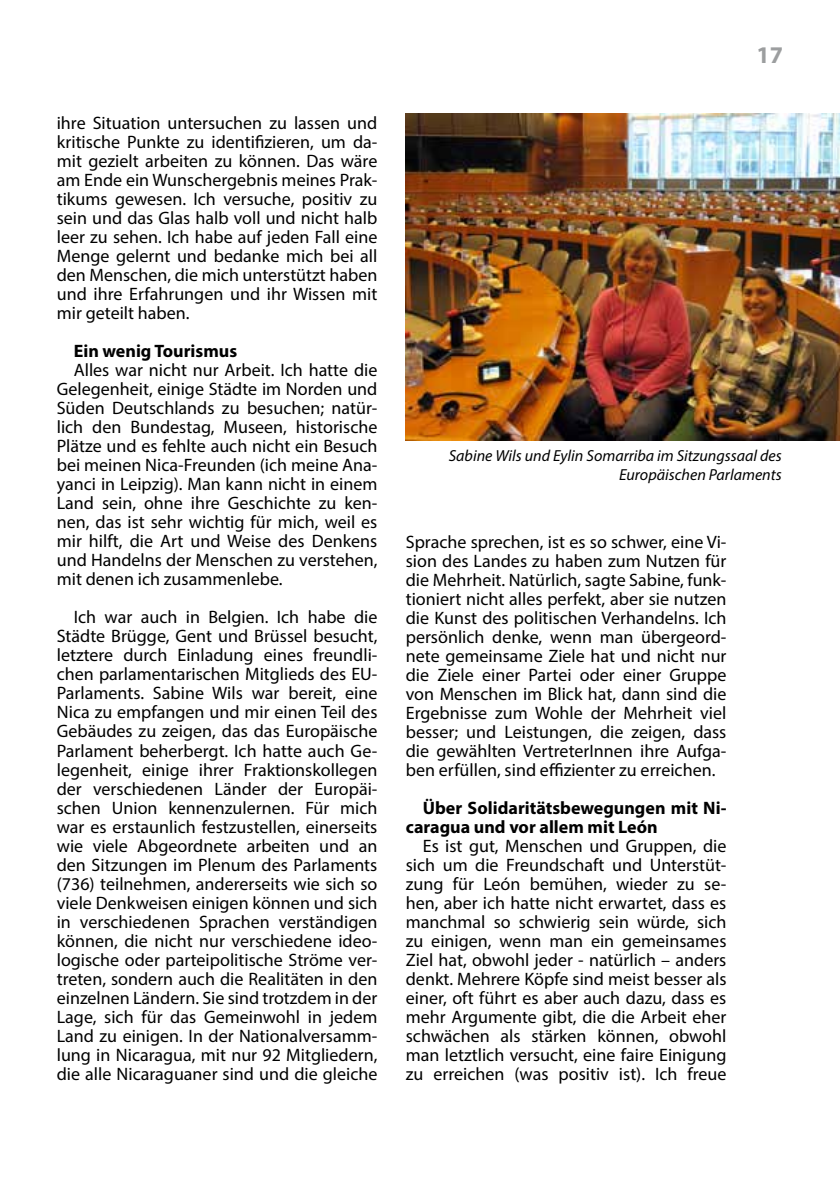
<style>
.page{position:relative;width:840px;height:1191px;background:#fff}
.page>*{position:absolute;margin:0;border:0;box-sizing:border-box;transform-origin:0 0}
.t1{font:700 24px "Myriad Pro";color:#9c9e9f}
.t2{font:18px/19px "Myriad Pro";color:#000;text-align:justify}
.t3{font:700 18px/19px "Myriad Pro";color:#000}
.t4{font:italic 16px/19px "Myriad Pro";color:#000;text-align:right}
</style>
<div class="page">
<img style="left:405px;top:113px;width:434px;height:328px">
<p class="t2" style="left:57px;top:113px;width:322px">ihre Situation untersuchen zu lassen und kritische Punkte zu identifizieren, um da&shy;mit gezielt arbeiten zu können. Das wäre am Ende ein Wunschergebnis meines Prak&shy;tikums gewesen. Ich versuche, positiv zu sein und das Glas halb voll und nicht halb leer zu sehen. Ich habe auf jeden Fall eine Menge gelernt und bedanke mich bei all den Menschen, die mich unterstützt haben und ihre Erfahrungen und ihr Wissen mit mir geteilt haben.</p>
<p class="t3" style="left:74px;top:341px;width:165px">Ein wenig Tourismus</p>
<p class="t2" style="left:57px;top:360px;width:322px;text-indent:17px">Alles war nicht nur Arbeit. Ich hatte die Gelegenheit, einige Städte im Norden und Süden Deutschlands zu besuchen; natür&shy;lich den Bundestag, Museen, historische Plätze und es fehlte auch nicht ein Besuch bei meinen Nica-Freunden (ich meine Ana&shy;yanci in Leipzig). Man kann nicht in einem Land sein, ohne ihre Geschichte zu ken&shy;nen, das ist sehr wichtig für mich, weil es mir hilft, die Art und Weise des Denkens und Handelns der Menschen zu verstehen, mit denen ich zusammenlebe.</p>
<p class="t2" style="left:57px;top:607px;width:322px;text-indent:17px">Ich war auch in Belgien. Ich habe die Städte Brügge, Gent und Brüssel besucht, letztere durch Einladung eines freundli&shy;chen parlamentarischen Mitglieds des EU-Parlaments. Sabine Wils war bereit, eine Nica zu empfangen und mir einen Teil des Gebäudes zu zeigen, das das Europäische Parlament beherbergt. Ich hatte auch Ge&shy;legenheit, einige ihrer Fraktionskollegen der verschiedenen Länder der Europäi&shy;schen Union kennenzulernen. Für mich war es erstaunlich festzustellen, einerseits wie viele Abgeordnete arbeiten und an den Sitzungen im Plenum des Parlaments (736) teilnehmen, andererseits wie sich so viele Denkweisen einigen können und sich in verschiedenen Sprachen verständigen können, die nicht nur verschiedene ideo&shy;logische oder parteipolitische Ströme ver&shy;treten, sondern auch die Realitäten in den einzelnen Ländern. Sie sind trotzdem in der Lage, sich für das Gemeinwohl in jedem Land zu einigen. In der Nationalversamm&shy;lung in Nicaragua, mit nur 92 Mitgliedern, die alle Nicaraguaner sind und die gleiche</p>
<h1 class="t1" style="left:756px;top:40px;width:28px">17</h1>
<p class="t4" style="left:448px;top:445px;width:334px">Sabine Wils und Eylin Somarriba im Sitzungssaal des<br>Europäischen Parlaments</p>
<p class="t2" style="left:405px;top:532px;width:322px">Sprache sprechen, ist es so schwer, eine Vi&shy;sion des Landes zu haben zum Nutzen für die Mehrheit. Natürlich, sagte Sabine, funk&shy;tioniert nicht alles perfekt, aber sie nutzen die Kunst des politischen Verhandelns. Ich persönlich denke, wenn man übergeord&shy;nete gemeinsame Ziele hat und nicht nur die Ziele einer Partei oder einer Gruppe von Menschen im Blick hat, dann sind die Ergebnisse zum Wohle der Mehrheit viel besser; und Leistungen, die zeigen, dass die gewählten VertreterInnen ihre Aufga&shy;ben erfüllen, sind effizienter zu erreichen.</p>
<p class="t3" style="left:405px;top:797px;width:322px;text-indent:17px">Über Solidaritätsbewegungen mit Ni&shy;caragua und vor allem mit León</p>
<p class="t2" style="left:405px;top:836px;width:322px;text-indent:17px">Es ist gut, Menschen und Gruppen, die sich um die Freundschaft und Unterstüt&shy;zung für León bemühen, wieder zu se&shy;hen, aber ich hatte nicht erwartet, dass es manchmal so schwierig sein würde, sich zu einigen, wenn man ein gemeinsames Ziel hat, obwohl jeder - natürlich – anders denkt. Mehrere Köpfe sind meist besser als einer, oft führt es aber auch dazu, dass es mehr Argumente gibt, die die Arbeit eher schwächen als stärken können, obwohl man letztlich versucht, eine faire Einigung zu erreichen (was positiv ist). Ich freue</p>
</div>
